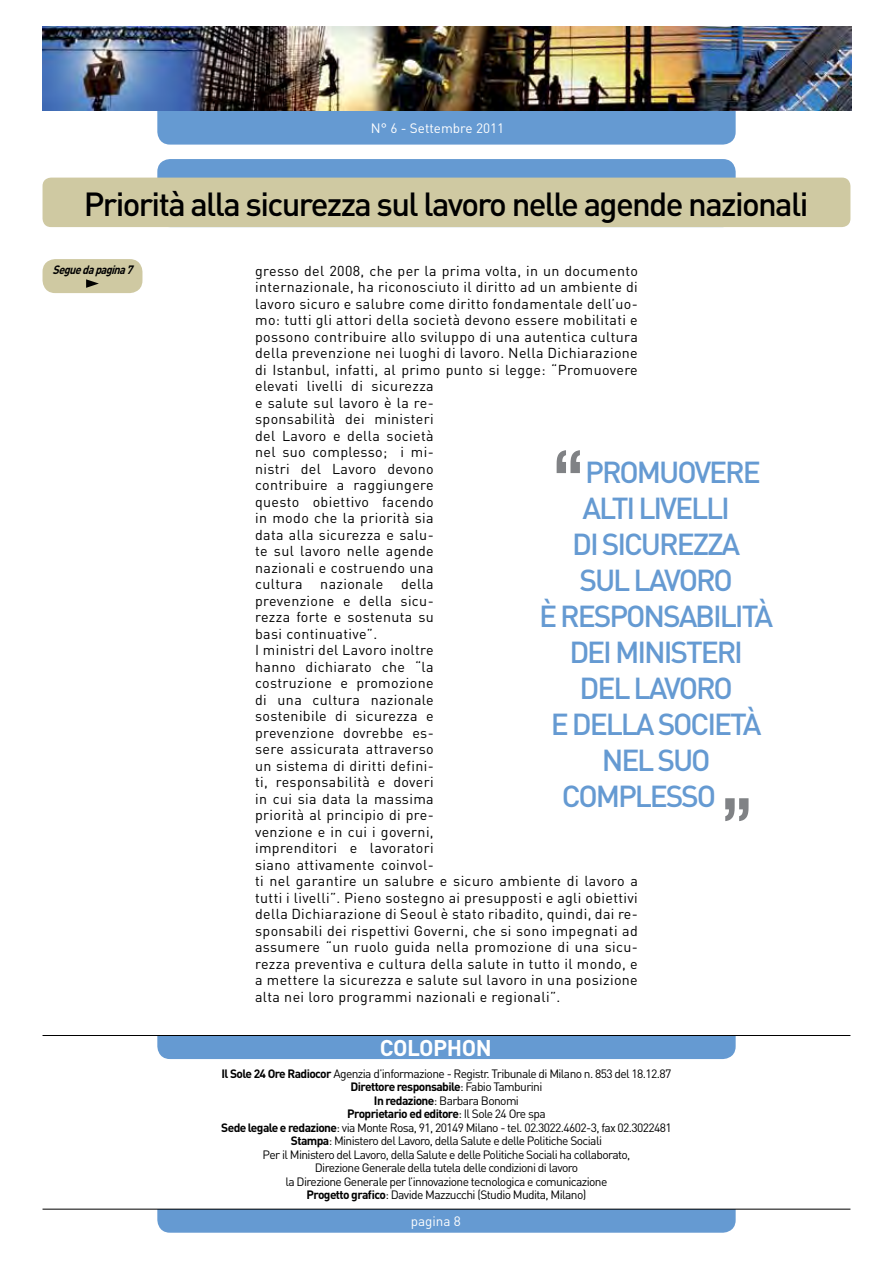
<style>
.page{position:relative;width:893px;height:1263px;background:#fff}
.page>*{position:absolute;margin:0;border:0;box-sizing:border-box;transform-origin:0 0}
.t1{font:700 condensed 71.25px "Helvetica Neue";color:#808285}
.t2{font:500 33px "DIN";letter-spacing:-.05em;color:#000}
.t3{font:500 30px "DIN";letter-spacing:.02em;color:#659ad2}
.t4{font:700 22.5px "DIN";letter-spacing:-.02em;color:#fff}
.t5{font:14.25px/16.5px "DIN";letter-spacing:.025em;color:#000}
.t6{font:13.5px "DIN";color:#fff}
.t7{font:12px/13.5px "DIN";letter-spacing:-.05em;color:#000;text-align:center}
.t8{font:italic 700 12px "DIN";color:#000;scale:.9 1}
.s1{font-weight:700}
</style>
<div class="page">
<div style="left:157px;top:1165px;width:579px;height:68px;background:#659ad2;border-radius:13px"></div>
<div style="left:142px;top:1151px;width:608px;height:58px;background:#fff"></div>
<div style="left:157px;top:77px;width:579px;height:68px;background:#659ad2;border-radius:13px"></div>
<hr style="left:43px;top:1209px;width:807px;height:1px;background:#000">
<img style="left:43px;top:26px;width:808px;height:84px">
<div style="left:157px;top:991px;width:579px;height:68px;background:#659ad2;border-radius:13px"></div>
<div style="left:142px;top:977px;width:608px;height:58px;background:#fff"></div>
<hr style="left:43px;top:1035px;width:807px;height:1px;background:#000">
<div style="left:43px;top:259px;width:99px;height:34px;background:#cfc9a2;border-radius:13px"></div>
<svg style="left:86px;top:279px;width:13px;height:9px"></svg>
<div style="left:157px;top:159px;width:579px;height:68px;background:#659ad2;border-radius:13px"></div>
<div style="left:43px;top:178px;width:807px;height:49px;background:#cfc9a2;border-radius:9px"></div>
<p class="t6" style="left:371px;top:120px;width:135px">N° 6 - Settembre 2011</p>
<h2 class="t2" style="left:84px;top:183px;width:726px">PRIORITÀ ALLA SICUREZZA SUL LAVORO NELLE AGENDE NAZIONALI</h2>
<p class="t8" style="left:53px;top:262px;width:94px">Seguedapagina7</p>
<p class="t5" style="left:255px;top:262px;width:384px">gresso del 2008, che per la prima volta, in un documento internazionale, ha riconosciuto il diritto ad un ambiente di lavoro sicuro e salubre come diritto fondamentale dell’uo&shy;mo: tutti gli attori della società devono essere mobilitati e possono contribuire allo sviluppo di una autentica cultura della prevenzione nei luoghi di lavoro. Nella Dichiarazione di Istanbul, infatti, al primo punto si legge: “Promuovere elevati livelli di sicurezza<br>e salute sul lavoro è la re-<br>sponsabilità dei ministeri<br>del Lavoro e della società<br>nel suo complesso; i mi-<br>nistri del Lavoro devono<br>contribuire a raggiungere<br>questo obiettivo facendo<br>in modo che la priorità sia<br>data alla sicurezza e salu-<br>te sul lavoro nelle agende<br>nazionali e costruendo una<br>cultura nazionale della<br>prevenzione e della sicu-<br>rezza forte e sostenuta su<br>basi continuative”.<br>I ministri del Lavoro inoltre<br>hanno dichiarato che “la<br>costruzione e promozione<br>di una cultura nazionale<br>sostenibile di sicurezza e<br>prevenzione dovrebbe es-<br>sere assicurata attraverso<br>un sistema di diritti defini-<br>ti, responsabilità e doveri<br>in cui sia data la massima<br>priorità al principio di pre-<br>venzione e in cui i governi,<br>imprenditori e lavoratori<br>siano attivamente coinvol-<br>ti nel garantire un salubre e sicuro ambiente di lavoro a tutti i livelli”. Pieno sostegno ai presupposti e agli obiettivi della Dichiarazione di Seoul è stato ribadito, quindi, dai re&shy;sponsabili dei rispettivi Governi, che si sono impegnati ad assumere “un ruolo guida nella promozione di una sicu&shy;rezza preventiva e cultura della salute in tutto il mondo, e a mettere la sicurezza e salute sul lavoro in una posizione alta nei loro programmi nazionali e regionali”.</p>
<h1 class="t1" style="left:552px;top:433px;width:34px">“</h1>
<h3 class="t3" style="left:585px;top:453px;width:177px">PROMUOVERE</h3>
<h3 class="t3" style="left:582px;top:489px;width:121px">ALTI LIVELLI</h3>
<h3 class="t3" style="left:572px;top:525px;width:167px">DI SICUREZZA</h3>
<h3 class="t3" style="left:580px;top:561px;width:155px">SUL LAVORO</h3>
<h3 class="t3" style="left:539px;top:597px;width:233px">È RESPONSABILITÀ</h3>
<h3 class="t3" style="left:569px;top:633px;width:170px">DEI MI NISTERI</h3>
<h3 class="t3" style="left:579px;top:669px;width:155px">DEL LAVORO</h3>
<h3 class="t3" style="left:551px;top:705px;width:210px">E DELLA SOCI ETÀ</h3>
<h3 class="t3" style="left:602px;top:741px;width:110px">NEL SUO</h3>
<h3 class="t3" style="left:562px;top:777px;width:156px">COMPLESSO</h3>
<h1 class="t1" style="left:720px;top:781px;width:34px">”</h1>
<h3 class="t4" style="left:380px;top:1033px;width:114px">COLOPHON</h3>
<p class="t7" style="left:221px;top:1066px;width:452px"><span class="s1">Il Sole 24 Ore Radiocor</span> Agenzia d’informazione - Registr. Tribunale di Milano n. 853 del 18.12.87<br><span class="s1">Direttore responsabile</span>: Fabio Tamburini<br><span class="s1">In redazione</span>: Barbara Bonomi<br><span class="s1">Proprietario ed editore</span>: Il Sole 24 Ore spa<br><span class="s1">Sede legale e redazione</span>: via Monte Rosa, 91, 20149 Milano - tel. 02.3022.4602-3, fax 02.3022481<br><span class="s1">Stampa</span>: Ministero del Lavoro, della Salute e delle Politiche Sociali<br>Per il Ministero del Lavoro, della Salute e delle Politiche Sociali ha collaborato,<br>Direzione Generale della tutela delle condizioni di lavoro<br>la Direzione Generale per l’innovazione tecnologica e comunicazione<br><span class="s1">Progetto grafico</span>: Davide Mazzucchi (Studio Mudita, Milano)</p>
<p class="t6" style="left:411px;top:1213px;width:52px">pagina 8</p>
</div>
